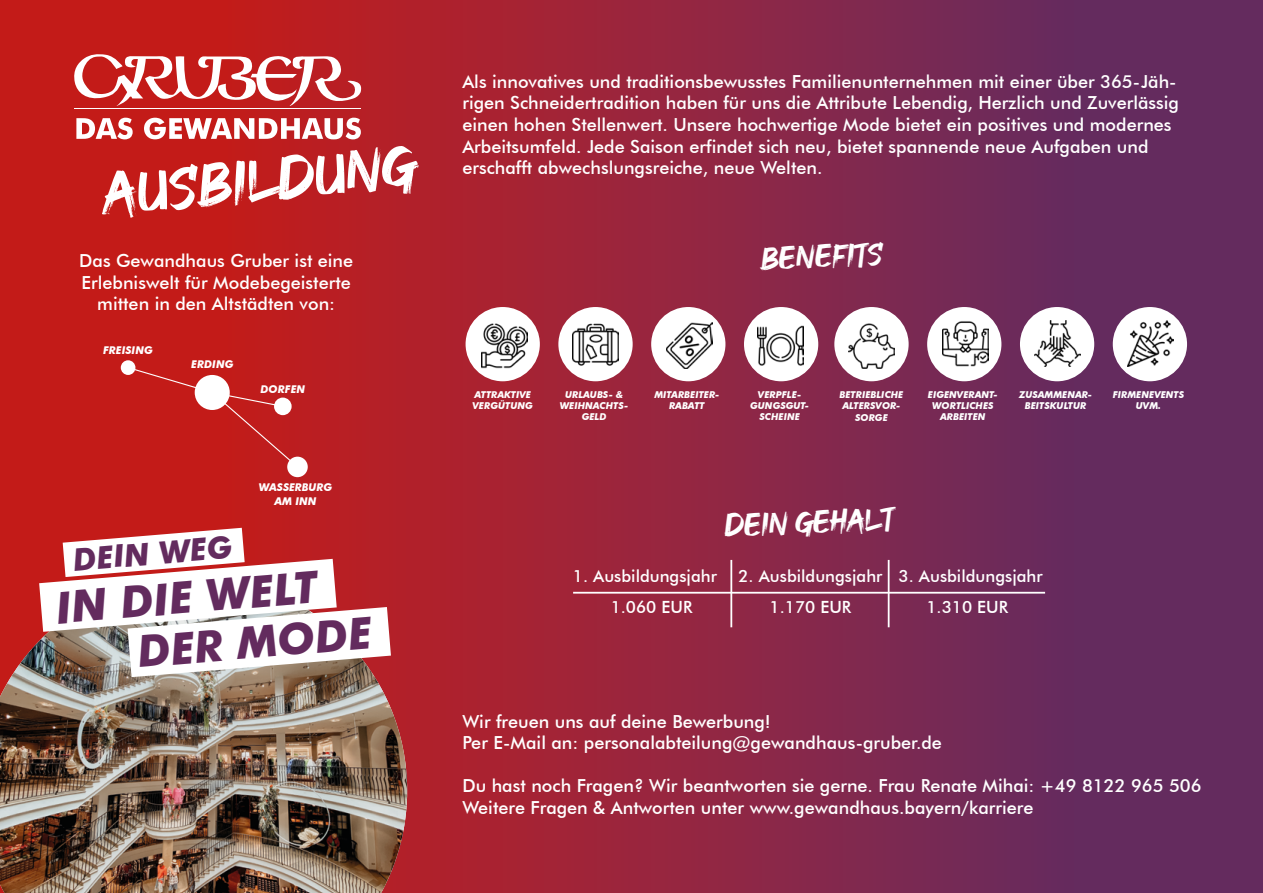
<style>
.page{position:relative;width:1263px;height:893px;background:#fff}
.page>*{position:absolute;margin:0;border:0;box-sizing:border-box;transform-origin:0 0}
.t1{font:60px "GOODBRUSH";color:#fff}
.t2{font:italic 700 43.8px/50.6px "Futura BT";color:#632b5e}
.t3{font:31.5px "GOODBRUSH";color:#fff}
.t4{font:italic 700 31.05px "Futura BT";color:#632b5e}
.t5{font:500 18px/21.6px "Futura BT";color:#fff}
.t6{font:500 16.8px "Futura BT";color:#fff}
.t7{font:italic 700 10.65px/13.6px "Futura BT";color:#fff;text-align:center}
.t8{font:italic 700 9.45px/11.4px "Futura BT";color:#fff;text-align:center}
</style>
<div class="page">
<div style="left:0;top:0;width:1263px;height:893px;background:linear-gradient(to right,#d31a0f,#5b2e68)"></div>
<img style="left:0;top:577px;width:407px;height:316px">
<svg style="left:72px;top:53px;width:289px;height:56px"></svg>
<hr style="left:74px;top:108px;width:287px;height:1px;background:#fff">
<svg style="left:76px;top:118px;width:57px;height:21px"></svg>
<svg style="left:144px;top:118px;width:217px;height:21px"></svg>
<svg style="left:39px;top:528px;width:352px;height:149px"></svg>
<div style="left:121px;top:360px;width:14px;height:15px;background:#fff;border-radius:50%"></div>
<div style="left:287px;top:457px;width:21px;height:20px;background:#fff;border-radius:50%"></div>
<svg style="left:127px;top:366px;width:172px;height:102px;background:#c7302e"></svg>
<hr style="left:573px;top:592px;width:472px;height:2px;background:#fff">
<hr style="left:730px;top:560px;width:2px;height:67px;background:#fff">
<hr style="left:888px;top:560px;width:1px;height:67px;background:#fff">
<div style="left:466px;top:307px;width:74px;height:74px;background:#fff;border-radius:50%"></div>
<div style="left:558px;top:307px;width:75px;height:74px;background:#fff;border-radius:50%"></div>
<div style="left:651px;top:307px;width:74px;height:74px;background:#fff;border-radius:50%"></div>
<div style="left:744px;top:307px;width:74px;height:74px;background:#fff;border-radius:50%"></div>
<img style="left:573px;top:323px;width:45px;height:43px">
<img style="left:481px;top:323px;width:46px;height:46px">
<img style="left:666px;top:323px;width:46px;height:46px">
<img style="left:757px;top:325px;width:46px;height:41px">
<div style="left:834px;top:307px;width:75px;height:74px;background:#fff;border-radius:50%"></div>
<div style="left:927px;top:307px;width:74px;height:74px;background:#fff;border-radius:50%"></div>
<div style="left:1020px;top:307px;width:74px;height:74px;background:#fff;border-radius:50%"></div>
<div style="left:1113px;top:307px;width:74px;height:74px;background:#fff;border-radius:50%"></div>
<img style="left:849px;top:323px;width:45px;height:46px">
<img style="left:942px;top:321px;width:46px;height:45px">
<img style="left:1035px;top:320px;width:46px;height:46px">
<img style="left:1127px;top:320px;width:46px;height:46px">
<h1 class="t1" style="left:101px;top:159px;width:316px;rotate:-5deg">AUSBILDUNG</h1>
<p class="t5" style="left:79px;top:250px;width:275px;text-align:center">Das Gewandhaus Gruber ist eine<br>Erlebniswelt für Modebegeisterte mitten in den Altstädten von:</p>
<p class="t7" style="left:103px;top:343px;width:51px">FREISING</p>
<p class="t7" style="left:191px;top:358px;width:44px">ERDING</p>
<p class="t7" style="left:261px;top:382px;width:46px">DORFEN</p>
<p class="t7" style="left:259px;top:480px;width:75px">WASSERBURG<br>AM INN</p>
<h3 class="t4" style="left:72px;top:541px;width:161px;rotate:-5deg">DEIN WEG</h3>
<h2 class="t2" style="left:131px;top:577px;width:236px;text-indent:-77px;rotate:-5deg">IN DIE WELT<br>DER MODE</h2>
<p class="t5" style="left:462px;top:71px;width:718px">Als innovatives und traditionsbewusstes Familienunternehmen mit einer über 365-Jäh&shy;rigen Schneidertradition haben für uns die Attribute Lebendig, Herzlich und Zuverlässig einen hohen Stellenwert. Unsere hochwertige Mode bietet ein positives und modernes Arbeitsumfeld. Jede Saison erfindet sich neu, bietet spannende neue Aufgaben und erschafft abwechslungsreiche, neue Welten.</p>
<h3 class="t3" style="left:760px;top:240px;width:124px;rotate:-2deg">benefits</h3>
<p class="t8" style="left:473px;top:389px;width:62px;text-align:left">ATTRAKTIVE<br>VERGÜTUNG</p>
<p class="t8" style="left:560px;top:389px;width:70px">URLAUBS- &amp;<br>WEIHNACHTS-<br>GELD</p>
<p class="t8" style="left:654px;top:389px;width:66px">MITARBEITER-<br>RABATT</p>
<p class="t8" style="left:750px;top:389px;width:61px">VERPFLE-<br>GUNGSGUT-<br>SCHEINE</p>
<p class="t8" style="left:839px;top:389px;width:65px">BETRIEBLICHE<br>ALTERSVOR-<br>SORGE</p>
<p class="t8" style="left:928px;top:389px;width:71px">EIGENVERANT-<br>WORTLICHES<br>ARBEITEN</p>
<p class="t8" style="left:1019px;top:389px;width:74px">ZUSAMMENAR-<br>BEITSKULTUR</p>
<p class="t8" style="left:1113px;top:389px;width:73px">FIRMENEVENTS<br>UVM.</p>
<h3 class="t3" style="left:725px;top:507px;width:172px;rotate:-2deg">dein gehalt</h3>
<p class="t6" style="left:573px;top:565px;width:145px">1. Ausbildungsjahr</p>
<p class="t6" style="left:738px;top:565px;width:306px">2. Ausbildungsjahr 3. Ausbildungsjahr</p>
<p class="t6" style="left:611px;top:596px;width:83px">1.060 EUR</p>
<p class="t6" style="left:770px;top:596px;width:83px">1.170 EUR</p>
<p class="t6" style="left:926px;top:596px;width:83px">1.310 EUR</p>
<p class="t5" style="left:462px;top:710px;width:481px">Wir freuen uns auf deine Bewerbung!<br>Per E-Mail an: personalabteilung@gewandhaus-gruber.de</p>
<p class="t5" style="left:462px;top:775px;width:741px">Du hast noch Fragen? Wir beantworten sie gerne. Frau Renate Mihai: +49 8122 965 506<br>Weitere Fragen &amp; Antworten unter www.gewandhaus.bayern/karriere</p>
</div>
